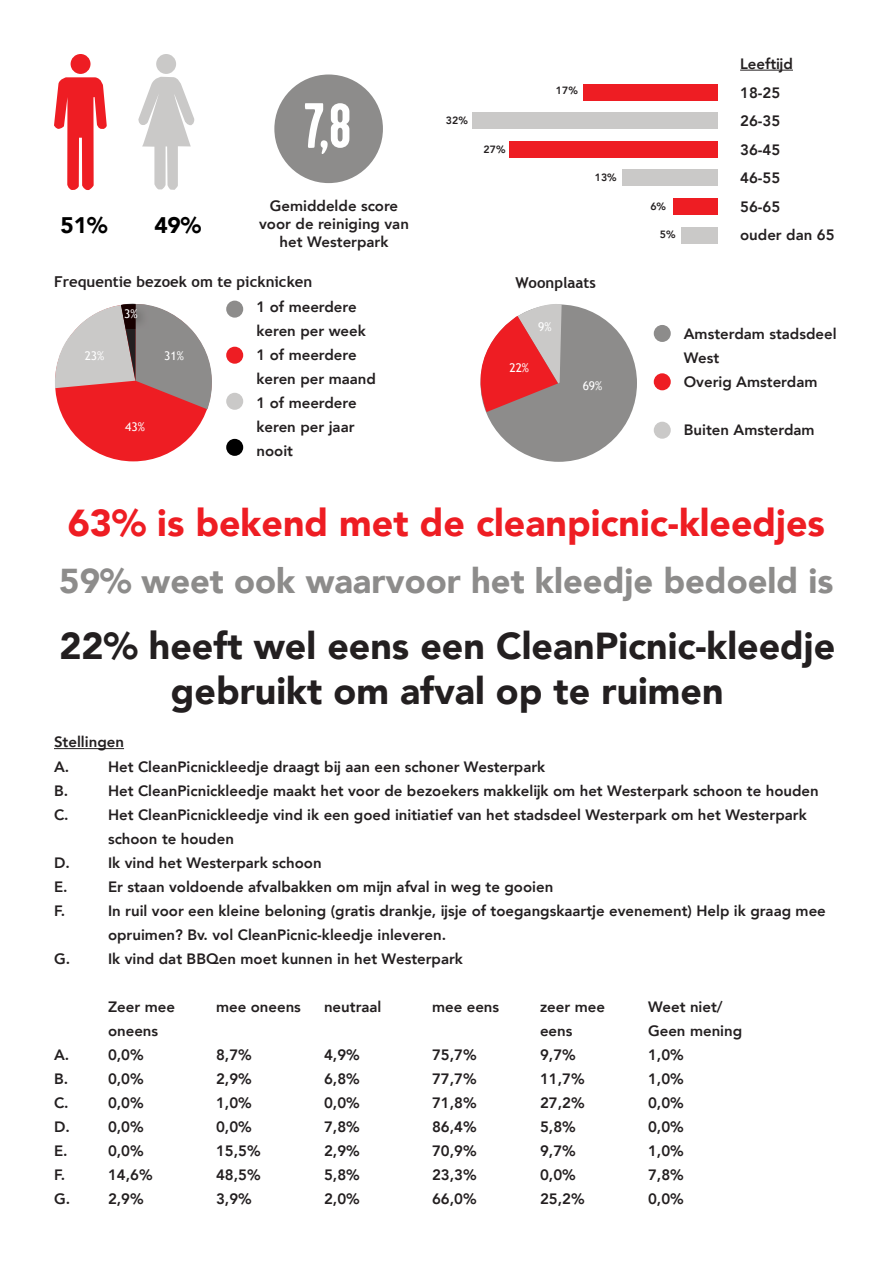
<style>
.page{position:relative;width:893px;height:1263px;background:#fff}
.page>*{position:absolute;margin:0;border:0;box-sizing:border-box;transform-origin:0 0}
.t1{font:700 63.9px "Garage Gothic";color:#fff}
.t2{font:900 37.5px/45px "Avenir";color:#231f20;text-align:center}
.t3{font:900 37.5px "Avenir";color:#ee1d23}
.t4{font:900 34.5px "Avenir";color:#8d8c8b}
.t5{font:900 22.5px "Avenir";color:#000}
.t6{font:800 15px/24px "Avenir";color:#231f20}
.t7{font:700 15px "Trebuchet MS";color:#231f20}
.t8{font:12px "Trebuchet MS";color:#fff}
.t9{font:800 10.5px "Avenir";color:#231f20}
</style>
<div class="page">
<div style="left:55px;top:304px;width:157px;height:157px;background:#ee1d23;border-radius:50%"></div>
<div style="left:480px;top:304px;width:157px;height:158px;background:#8d8c8b;border-radius:50%"></div>
<div style="left:226px;top:301px;width:17px;height:17px;background:#8d8c8b;border-radius:50%"></div>
<div style="left:226px;top:347px;width:17px;height:17px;background:#ee1d23;border-radius:50%"></div>
<div style="left:226px;top:393px;width:17px;height:17px;background:#cac9c8;border-radius:50%"></div>
<div style="left:226px;top:439px;width:17px;height:17px;background:#000;border-radius:50%"></div>
<svg style="left:480px;top:304px;width:82px;height:108px"></svg>
<div style="left:654px;top:325px;width:17px;height:17px;background:#8d8c8b;border-radius:50%"></div>
<div style="left:654px;top:373px;width:17px;height:17px;background:#ee1d23;border-radius:50%"></div>
<div style="left:654px;top:422px;width:17px;height:17px;background:#cac9c8;border-radius:50%"></div>
<div style="left:71px;top:54px;width:20px;height:20px;background:#ee1d23;border-radius:50%"></div>
<div style="left:156px;top:54px;width:20px;height:20px;background:#cac9c8;border-radius:50%"></div>
<svg style="left:54px;top:77px;width:53px;height:113px"></svg>
<svg style="left:138px;top:77px;width:56px;height:113px"></svg>
<div style="left:274px;top:75px;width:109px;height:108px;background:#8d8c8b;border-radius:50%"></div>
<div style="left:681px;top:227px;width:36px;height:17px;background:#cac9c8"></div>
<div style="left:673px;top:198px;width:44px;height:17px;background:#ee1d23"></div>
<div style="left:622px;top:170px;width:95px;height:16px;background:#cac9c8"></div>
<div style="left:509px;top:141px;width:208px;height:17px;background:#ee1d23"></div>
<div style="left:472px;top:112px;width:245px;height:17px;background:#cac9c8"></div>
<div style="left:583px;top:84px;width:134px;height:16px;background:#ee1d23"></div>
<hr style="left:740px;top:70px;width:53px;height:1px;background:#231f20">
<hr style="left:54px;top:748px;width:70px;height:1px;background:#231f20">
<svg style="left:55px;top:303px;width:157px;height:106px"></svg>
<h3 class="t5" style="left:61px;top:206px;width:49px">51%</h3>
<h3 class="t5" style="left:154px;top:206px;width:49px">49%</h3>
<h1 class="t1" style="left:304px;top:92px;width:49px">7,8</h1>
<p class="t6" style="left:259px;top:197px;width:151px;line-height:18px;text-align:center">Gemiddelde score voor de reiniging van het Westerpark</p>
<p class="t7" style="left:54px;top:273px;width:260px">Frequentie bezoek om te picknicken</p>
<p class="t8" style="left:85px;top:348px;width:21px">23%</p>
<p class="t8" style="left:124px;top:307px;width:15px">3%</p>
<p class="t8" style="left:164px;top:349px;width:21px">31%</p>
<p class="t8" style="left:125px;top:419px;width:21px">43%</p>
<p class="t6" style="left:256px;top:295px;width:121px">1 of meerdere keren per week<br>1 of meerdere keren per maand<br>1 of meerdere keren per jaar nooit</p>
<p class="t9" style="left:446px;top:112px;width:23px">32%</p>
<p class="t9" style="left:484px;top:141px;width:23px">27%</p>
<p class="t9" style="left:556px;top:82px;width:23px">17%</p>
<p class="t9" style="left:595px;top:169px;width:23px">13%</p>
<p class="t7" style="left:516px;top:273px;width:82px">Woonplaats</p>
<p class="t8" style="left:538px;top:319px;width:15px">9%</p>
<p class="t8" style="left:509px;top:360px;width:21px">22%</p>
<p class="t8" style="left:583px;top:378px;width:21px">69%</p>
<p class="t9" style="left:650px;top:198px;width:17px">6%</p>
<p class="t9" style="left:660px;top:227px;width:17px">5%</p>
<p class="t6" style="left:740px;top:50px;width:96px;line-height:28.5px">Leeftijd<br>18-25<br>26-35<br>36-45<br>46-55<br>56-65<br>ouder dan 65</p>
<p class="t6" style="left:684px;top:322px;width:154px">Amsterdam stadsdeel<br>West<br>Overig Amsterdam</p>
<p class="t6" style="left:684px;top:418px;width:132px">Buiten Amsterdam</p>
<h2 class="t3" style="left:68px;top:491px;width:759px">63% is bekend met de cleanpicnic-kleedjes</h2>
<h3 class="t4" style="left:59px;top:551px;width:776px">59% weet ook waarvoor het kleedje bedoeld is</h3>
<h2 class="t2" style="left:59px;top:622px;width:777px">22% heeft wel eens een CleanPicnic-kleedje gebruikt om afval op te ruimen</h2>
<p class="t6" style="left:54px;top:730px;width:72px">Stellingen<br>A.</p>
<p class="t6" style="left:108px;top:754px;width:439px">Het CleanPicnickleedje draagt bij aan een schoner Westerpark</p>
<p class="t6" style="left:54px;top:778px;width:16px">B.</p>
<p class="t6" style="left:108px;top:778px;width:712px">Het CleanPicnickleedje maakt het voor de bezoekers makkelijk om het Westerpark schoon te houden</p>
<p class="t6" style="left:54px;top:802px;width:16px">C.</p>
<p class="t6" style="left:108px;top:802px;width:700px">Het CleanPicnickleedje vind ik een goed initiatief van het stadsdeel Westerpark om het Westerpark schoon te houden</p>
<p class="t6" style="left:54px;top:850px;width:17px">D.</p>
<p class="t6" style="left:108px;top:850px;width:215px">Ik vind het Westerpark schoon</p>
<p class="t6" style="left:54px;top:874px;width:15px">E.</p>
<p class="t6" style="left:108px;top:874px;width:447px">Er staan voldoende afvalbakken om mijn afval in weg te gooien</p>
<p class="t6" style="left:54px;top:898px;width:13px">F.</p>
<p class="t6" style="left:108px;top:898px;width:719px">In ruil voor een kleine beloning (gratis drankje, ijsje of toegangskaartje evenement) Help ik graag mee opruimen? Bv. vol CleanPicnic-kleedje inleveren.</p>
<p class="t6" style="left:54px;top:946px;width:18px">G.</p>
<p class="t6" style="left:108px;top:946px;width:356px">Ik vind dat BBQen moet kunnen in het Westerpark</p>
<p class="t6" style="left:108px;top:994px;width:68px">Zeer mee</p>
<p class="t6" style="left:216px;top:994px;width:86px">mee oneens</p>
<p class="t6" style="left:324px;top:994px;width:59px">neutraal</p>
<p class="t6" style="left:432px;top:994px;width:69px">mee eens</p>
<p class="t6" style="left:540px;top:994px;width:66px">zeer mee</p>
<p class="t6" style="left:648px;top:994px;width:76px">Weet niet/</p>
<p class="t6" style="left:108px;top:1018px;width:52px">oneens</p>
<p class="t6" style="left:540px;top:1018px;width:34px">eens</p>
<p class="t6" style="left:648px;top:1018px;width:96px">Geen mening</p>
<p class="t6" style="left:54px;top:1042px;width:17px">A.</p>
<p class="t6" style="left:108px;top:1042px;width:37px">0,0%</p>
<p class="t6" style="left:216px;top:1042px;width:37px">8,7%</p>
<p class="t6" style="left:324px;top:1042px;width:37px">4,9%</p>
<p class="t6" style="left:432px;top:1042px;width:46px">75,7%</p>
<p class="t6" style="left:540px;top:1042px;width:37px">9,7%</p>
<p class="t6" style="left:648px;top:1042px;width:37px">1,0%</p>
<p class="t6" style="left:54px;top:1066px;width:16px">B.</p>
<p class="t6" style="left:108px;top:1066px;width:37px">0,0%</p>
<p class="t6" style="left:216px;top:1066px;width:37px">2,9%</p>
<p class="t6" style="left:324px;top:1066px;width:37px">6,8%</p>
<p class="t6" style="left:432px;top:1066px;width:46px">77,7%</p>
<p class="t6" style="left:540px;top:1066px;width:46px">11,7%</p>
<p class="t6" style="left:648px;top:1066px;width:37px">1,0%</p>
<p class="t6" style="left:54px;top:1090px;width:16px">C.</p>
<p class="t6" style="left:108px;top:1090px;width:37px">0,0%</p>
<p class="t6" style="left:216px;top:1090px;width:37px">1,0%</p>
<p class="t6" style="left:324px;top:1090px;width:37px">0,0%</p>
<p class="t6" style="left:432px;top:1090px;width:46px">71,8%</p>
<p class="t6" style="left:540px;top:1090px;width:46px">27,2%</p>
<p class="t6" style="left:648px;top:1090px;width:37px">0,0%</p>
<p class="t6" style="left:54px;top:1114px;width:17px">D.</p>
<p class="t6" style="left:108px;top:1114px;width:37px">0,0%</p>
<p class="t6" style="left:216px;top:1114px;width:37px">0,0%</p>
<p class="t6" style="left:324px;top:1114px;width:37px">7,8%</p>
<p class="t6" style="left:432px;top:1114px;width:46px">86,4%</p>
<p class="t6" style="left:540px;top:1114px;width:37px">5,8%</p>
<p class="t6" style="left:648px;top:1114px;width:37px">0,0%</p>
<p class="t6" style="left:54px;top:1138px;width:15px">E.</p>
<p class="t6" style="left:108px;top:1138px;width:37px">0,0%</p>
<p class="t6" style="left:216px;top:1138px;width:46px">15,5%</p>
<p class="t6" style="left:324px;top:1138px;width:37px">2,9%</p>
<p class="t6" style="left:432px;top:1138px;width:46px">70,9%</p>
<p class="t6" style="left:540px;top:1138px;width:37px">9,7%</p>
<p class="t6" style="left:648px;top:1138px;width:37px">1,0%</p>
<p class="t6" style="left:54px;top:1162px;width:13px">F.</p>
<p class="t6" style="left:108px;top:1162px;width:46px">14,6%</p>
<p class="t6" style="left:216px;top:1162px;width:46px">48,5%</p>
<p class="t6" style="left:324px;top:1162px;width:37px">5,8%</p>
<p class="t6" style="left:432px;top:1162px;width:46px">23,3%</p>
<p class="t6" style="left:540px;top:1162px;width:37px">0,0%</p>
<p class="t6" style="left:648px;top:1162px;width:37px">7,8%</p>
<p class="t6" style="left:54px;top:1186px;width:18px">G.</p>
<p class="t6" style="left:108px;top:1186px;width:37px">2,9%</p>
<p class="t6" style="left:216px;top:1186px;width:37px">3,9%</p>
<p class="t6" style="left:324px;top:1186px;width:37px">2,0%</p>
<p class="t6" style="left:432px;top:1186px;width:46px">66,0%</p>
<p class="t6" style="left:540px;top:1186px;width:46px">25,2%</p>
<p class="t6" style="left:648px;top:1186px;width:37px">0,0%</p>
</div>
